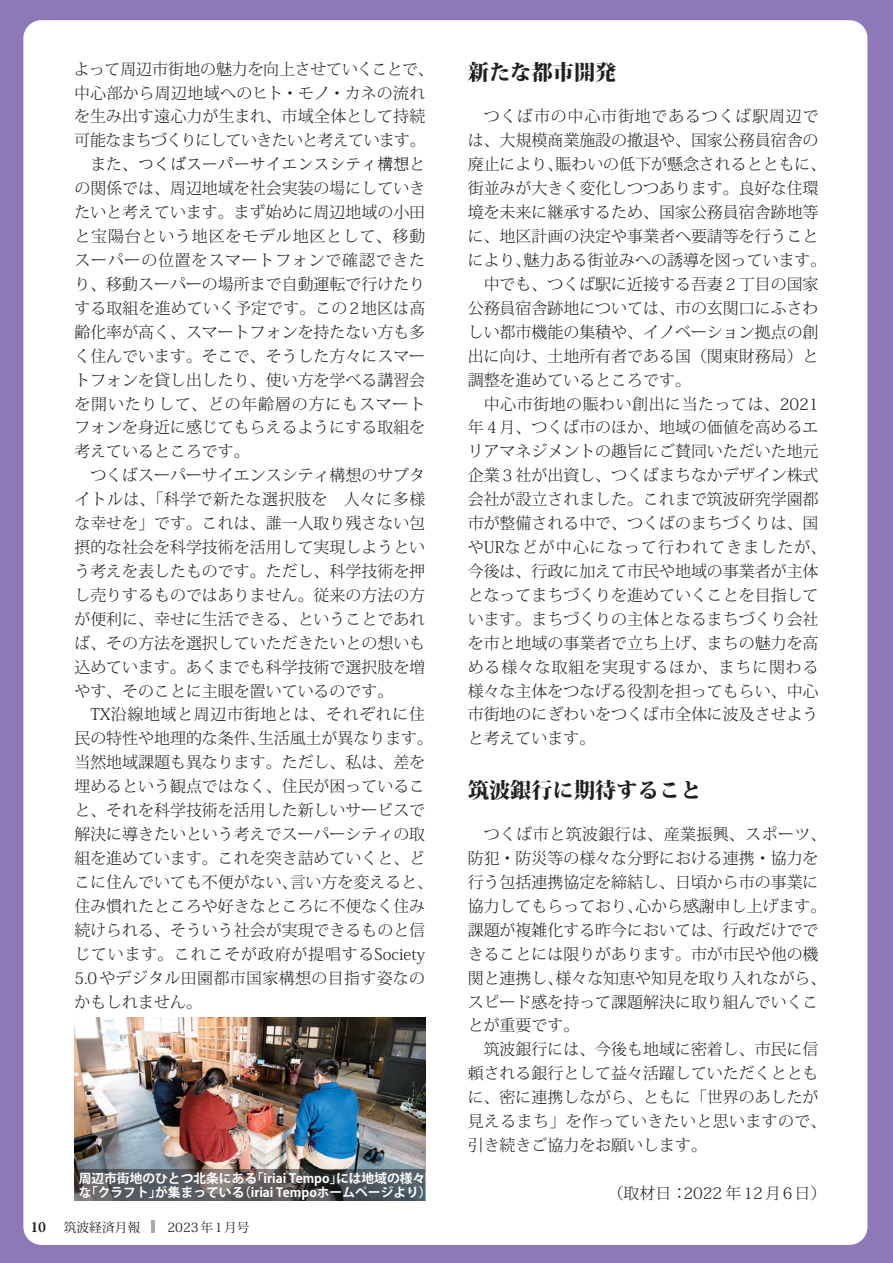
<style>
.page{position:relative;width:893px;height:1263px;background:#8d79b7}
.page>*{position:absolute;margin:0;border:0;box-sizing:border-box;transform-origin:0 0}
.t1{font:800 21.3px "Koz Min Pro";color:#231f20}
.t2{font:300 15.9px/23.9px "Koz Min Pr 6 N";color:#231f20}
.t3{font:300 15.9px "Koz Min Pr 6 N";letter-spacing:.055em;color:#231f20}
.t4{font:300 15.9px "Koz Min Pr 6 N";letter-spacing:.035em;color:#231f20}
.t5{font:300 15.9px "Koz Min Pr 6 N";letter-spacing:.07em;color:#231f20}
.t6{font:300 15.9px "UD Reimin Pr 6 N";color:#231f20}
.t7{font:700 12.75px/13.8px "Koz Go Pr 6 N";color:#fff}
.t8{font:12.75px "Koz Min Pr 6 N";color:#231f20}
.s1{font-family:"Koz Min Pr 6 N"}
.s2{font-family:"Garamond Premr Pro";font-weight:600;font-size:15.9px}
</style>
<div class="page">
<div style="left:23px;top:20px;width:844px;height:1225px;background:#fff;border-radius:18px"></div>
<img style="left:74px;top:1017px;width:351px;height:152px">
<svg style="left:74px;top:1169px;width:351px;height:32px;background:#55575a"></svg>
<hr style="left:151px;top:1220px;width:4px;height:13px;background:#a8a9ad">
<p class="t2" style="left:74px;top:57px;width:361px">よって周辺市街地の魅力を向上させていくことで、中心部から周辺地域へのヒト・モノ・カネの流れを生み出す遠心力が生まれ、市域全体として持続可能なまちづくりにしていきたいと考えています。</p>
<p class="t6" style="left:90px;top:151px;width:336px"><span class="s1">また、</span>つくばスーパーサイエンスシティ構想<span class="s1">と</span></p>
<p class="t2" style="left:74px;top:177px;width:352px;text-align:justify">の関係では、周辺地域を社会実装の場にしていきたいと考えています。まず始めに周辺地域の小田と宝陽台という地区をモデル地区として、移動スーパーの位置をスマートフォンで確認できたり、移動スーパーの場所まで自動運転で行けたりする取組を進めていく予定です。この2地区は高齢化率が高く、スマートフォンを持たない方も多く住んでいます。そこで、そうした方々にスマートフォンを貸し出したり、使い方を学べる講習会を開いたりして、どの年齢層の方にもスマートフォンを身近に感じてもらえるようにする取組を考えているところです。</p>
<p class="t2" style="left:74px;top:464px;width:352px;text-align:justify;text-indent:16px">つくばスーパーサイエンスシティ構想のサブタイトルは、「科学で新たな選択肢を　人々に多様な幸せを」です。これは、誰一人取り残さない包摂的な社会を科学技術を活用して実現しようという考えを表したものです。ただし、科学技術を押し売りするものではありません。従来の方法の方が便利に、幸せに生活できる、ということであれば、その方法を選択していただきたいとの想いも込めています。あくまでも科学技術で選択肢を増やす、そのことに主眼を置いているのです。</p>
<p class="t2" style="left:74px;top:703px;width:360px;text-indent:16px">TX沿線地域と周辺市街地とは、それぞれに住民の特性や地理的な条件、生活風土が異なります。当然地域課題も異なります。ただし、私は、差を埋めるという観点ではなく、住民が困っていること、それを科学技術を活用した新しいサービスで解決に導きたいという考えでスーパーシティの取組を進めています。これを突き詰めていくと、どこに住んでいても不便がない、言い方を変えると、住み慣れたところや好きなところに不便なく住み続けられる、そういう社会が実現できるものと信じています。これこそが政府が提唱するSociety<br>5.0やデジタル田園都市国家構想の目指す姿なのかもしれません。</p>
<p class="t7" style="left:79px;top:1171px;width:355px">周辺市街地のひとつ北条にある「iriai Tempo」には地域の様々な「クラフト」が集まっている（iriai Tempoホームページより）</p>
<p class="t8" style="left:30px;top:1220px;width:221px"><span class="s2">10</span> 筑波経済月報　　 2023年 1月号</p>
<h1 class="t1" style="left:468px;top:56px;width:150px">新たな都市開発</h1>
<p class="t3" style="left:484px;top:108px;width:336px">つくば市の中心市街地であるつくば駅周辺で</p>
<p class="t2" style="left:468px;top:129px;width:352px">は、大規模商業施設の撤退や、国家公務員宿舎の</p>
<p class="t2" style="left:468px;top:153px;width:360px">廃止により、賑わいの低下が懸念されるとともに、</p>
<p class="t2" style="left:468px;top:177px;width:352px">街並みが大きく変化しつつあります。良好な住環</p>
<p class="t2" style="left:468px;top:201px;width:352px">境を未来に継承するため、国家公務員宿舎跡地等</p>
<p class="t2" style="left:468px;top:225px;width:352px">に、地区計画の決定や事業者へ要請等を行うこと</p>
<p class="t2" style="left:468px;top:249px;width:360px">により、魅力ある街並みへの誘導を図っています。</p>
<p class="t2" style="left:484px;top:272px;width:336px">中でも、つくば駅に近接する吾妻２丁目の国家</p>
<p class="t2" style="left:468px;top:296px;width:352px">公務員宿舎跡地については、市の玄関口にふさわ</p>
<p class="t2" style="left:468px;top:320px;width:352px">しい都市機能の集積や、イノベーション拠点の創</p>
<p class="t2" style="left:468px;top:344px;width:352px">出に向け、土地所有者である国（関東財務局）と</p>
<p class="t2" style="left:468px;top:368px;width:225px">調整を進めているところです。</p>
<p class="t4" style="left:484px;top:395px;width:336px">中心市街地の賑わい創出に当たっては、2021</p>
<p class="t2" style="left:468px;top:416px;width:352px">年４月、つくば市のほか、地域の価値を高めるエ</p>
<p class="t2" style="left:468px;top:440px;width:352px">リアマネジメントの趣旨にご賛同いただいた地元</p>
<p class="t2" style="left:468px;top:464px;width:352px">企業３社が出資し、つくばまちなかデザイン株式</p>
<p class="t2" style="left:468px;top:488px;width:352px">会社が設立されました。これまで筑波研究学園都</p>
<p class="t2" style="left:468px;top:512px;width:352px">市が整備される中で、つくばのまちづくりは、国</p>
<p class="t5" style="left:468px;top:538px;width:360px">やURなどが中心になって行われてきましたが、</p>
<p class="t2" style="left:468px;top:559px;width:352px">今後は、行政に加えて市民や地域の事業者が主体</p>
<p class="t2" style="left:468px;top:583px;width:352px">となってまちづくりを進めていくことを目指して</p>
<p class="t2" style="left:468px;top:607px;width:352px">います。まちづくりの主体となるまちづくり会社</p>
<p class="t2" style="left:468px;top:631px;width:352px">を市と地域の事業者で立ち上げ、まちの魅力を高</p>
<p class="t3" style="left:468px;top:658px;width:352px">める様々な取組を実現するほか、まちに関わる</p>
<p class="t2" style="left:468px;top:679px;width:352px">様々な主体をつなげる役割を担ってもらい、中心</p>
<p class="t2" style="left:468px;top:703px;width:352px">市街地のにぎわいをつくば市全体に波及させよう</p>
<p class="t2" style="left:468px;top:727px;width:129px">と考えています。</p>
<h1 class="t1" style="left:468px;top:774px;width:235px">筑波銀行に期待すること</h1>
<p class="t2" style="left:468px;top:823px;width:360px;text-indent:16px">つくば市と筑波銀行は、産業振興、スポーツ、防犯・防災等の様々な分野における連携・協力を行う包括連携協定を締結し、日頃から市の事業に協力してもらっており、心から感謝申し上げます。課題が複雑化する昨今においては、行政だけでできることには限りがあります。市が市民や他の機関と連携し、様々な知恵や知見を取り入れながら、スピード感を持って課題解決に取り組んでいくことが重要です。</p>
<p class="t2" style="left:468px;top:1038px;width:360px;text-indent:16px">筑波銀行には、今後も地域に密着し、市民に信頼される銀行として益々活躍していただくとともに、密に連携しながら、ともに「世界のあしたが見えるまち」を作っていきたいと思いますので、引き続きご協力をお願いします。</p>
<p class="t2" style="left:608px;top:1181px;width:220px">（取材日：2022 年12月6日）</p>
</div>
